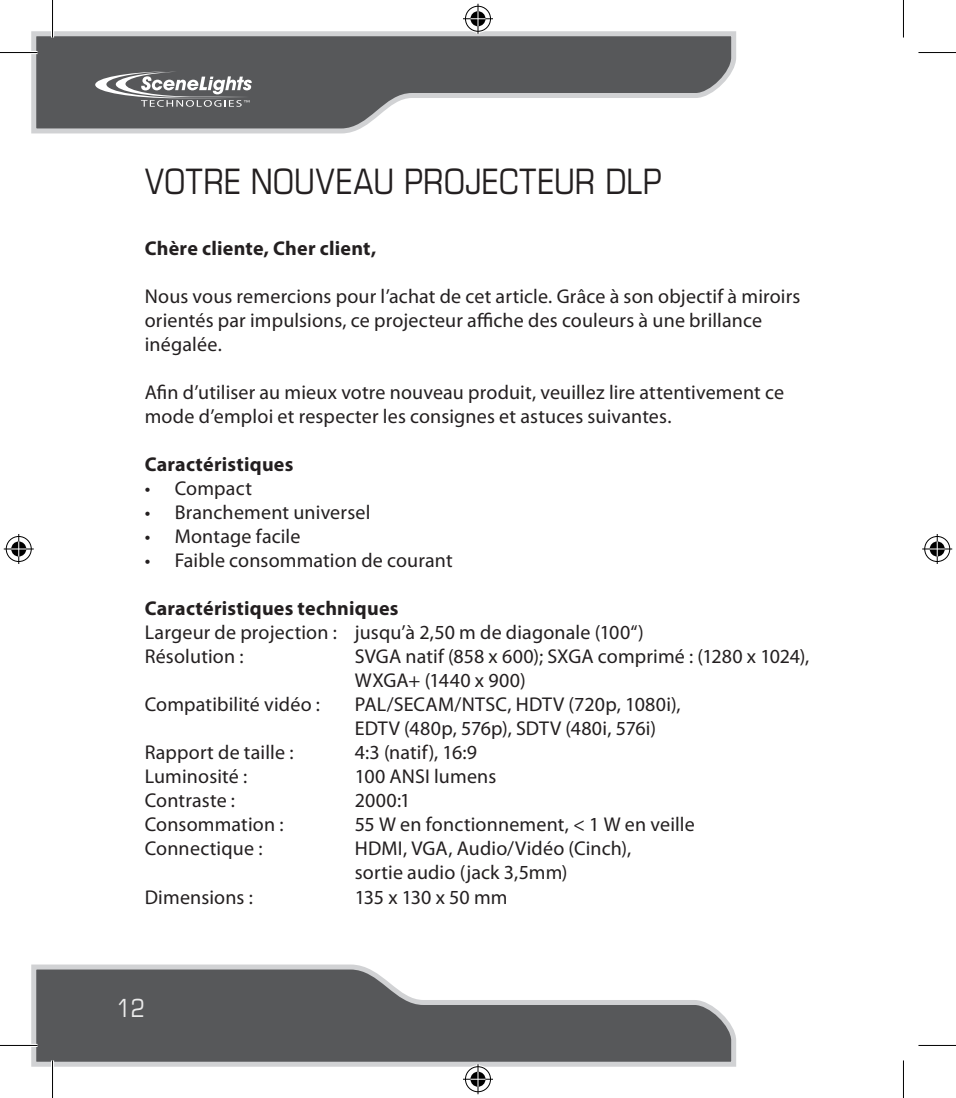
<style>
.page{position:relative;width:956px;height:1098px;background:#fff}
.page>*{position:absolute;margin:0;border:0;box-sizing:border-box;transform-origin:0 0}
.Überschrift_Ebene_1{font:condensed 35px "Eurostile";color:#231f20}
.t1{font:condensed 25px "Eurostile";color:#ebebeb}
.Fließtext_Ebene_1{font:20px/24px "Myriad Pro";letter-spacing:.01em;color:#231f20}
.Aufzählung_Ebene_1{font:20px "Myriad Pro";letter-spacing:.01em;color:#231f20}
.Überschrift_Ebene_1-2{font:700 20px "Myriad Pro";letter-spacing:.01em;color:#231f20}
.Fließtext_Ebene_1-2{font:20px "Myriad Pro";letter-spacing:-.01em;color:#231f20}
</style>
<div class="page">
<svg style="left:31px;top:31px;width:705px;height:103px"></svg>
<svg style="left:31px;top:964px;width:705px;height:102px"></svg>
<svg style="left:95px;top:71px;width:157px;height:36px"></svg>
<hr style="left:0;top:51px;width:38px;height:3px;background:#fff">
<hr style="left:0;top:1043px;width:38px;height:3px;background:#fff">
<hr style="left:51px;top:0;width:3px;height:37px;background:#fff">
<hr style="left:51px;top:1060px;width:3px;height:37px;background:#fff">
<hr style="left:0;top:52px;width:38px;height:1px;background:#000">
<hr style="left:918px;top:52px;width:37px;height:1px;background:#000">
<hr style="left:0;top:1044px;width:38px;height:1px;background:#000">
<hr style="left:918px;top:1044px;width:37px;height:1px;background:#000">
<hr style="left:52px;top:0;width:1px;height:37px;background:#000">
<hr style="left:52px;top:1060px;width:1px;height:37px;background:#000">
<hr style="left:902px;top:0;width:1px;height:37px;background:#000">
<hr style="left:902px;top:1060px;width:1px;height:37px;background:#000">
<div style="left:464px;top:5px;width:28px;height:28px;border:3px solid #fff;border-radius:50%"></div>
<hr style="left:463px;top:17px;width:30px;height:3px;background:#fff">
<hr style="left:476px;top:4px;width:3px;height:30px;background:#fff">
<div style="left:469px;top:10px;width:18px;height:18px;border:3px solid #fff;border-radius:50%"></div>
<div style="left:465px;top:6px;width:26px;height:26px;border:1px solid #000;border-radius:50%"></div>
<hr style="left:463px;top:18px;width:30px;height:1px;background:#000">
<hr style="left:477px;top:4px;width:1px;height:30px;background:#000">
<svg style="left:470px;top:11px;width:15px;height:15px"></svg>
<div style="left:464px;top:1064px;width:28px;height:28px;border:3px solid #fff;border-radius:50%"></div>
<hr style="left:463px;top:1077px;width:30px;height:3px;background:#fff">
<hr style="left:476px;top:1063px;width:3px;height:30px;background:#fff">
<div style="left:469px;top:1069px;width:18px;height:18px;border:3px solid #fff;border-radius:50%"></div>
<div style="left:465px;top:1066px;width:26px;height:25px;border:1px solid #000;border-radius:50%"></div>
<hr style="left:463px;top:1078px;width:30px;height:1px;background:#000">
<hr style="left:477px;top:1063px;width:1px;height:30px;background:#000">
<svg style="left:470px;top:1071px;width:15px;height:15px"></svg>
<div style="left:5px;top:534px;width:28px;height:29px;border:3px solid #fff;border-radius:50%"></div>
<hr style="left:4px;top:547px;width:30px;height:3px;background:#fff">
<hr style="left:17px;top:534px;width:3px;height:30px;background:#fff">
<div style="left:10px;top:539px;width:18px;height:19px;border:3px solid #fff;border-radius:50%"></div>
<div style="left:6px;top:536px;width:26px;height:25px;border:1px solid #000;border-radius:50%"></div>
<hr style="left:4px;top:548px;width:30px;height:1px;background:#000">
<hr style="left:18px;top:534px;width:1px;height:30px;background:#000">
<svg style="left:11px;top:541px;width:15px;height:15px"></svg>
<div style="left:923px;top:534px;width:28px;height:29px;border:3px solid #fff;border-radius:50%"></div>
<hr style="left:922px;top:547px;width:30px;height:3px;background:#fff">
<hr style="left:935px;top:534px;width:3px;height:30px;background:#fff">
<div style="left:928px;top:539px;width:18px;height:19px;border:3px solid #fff;border-radius:50%"></div>
<div style="left:924px;top:536px;width:25px;height:25px;border:1px solid #000;border-radius:50%"></div>
<hr style="left:922px;top:548px;width:30px;height:1px;background:#000">
<hr style="left:936px;top:534px;width:1px;height:30px;background:#000">
<svg style="left:929px;top:541px;width:15px;height:15px"></svg>
<p class="Überschrift_Ebene_1" style="left:145px;top:160px;width:518px">VOTRE NOUVEAU PROJECTEUR DLP</p>
<p class="Überschrift_Ebene_1-2" style="left:145px;top:235px;width:233px">Chère cliente, Cher client,</p>
<p class="Fließtext_Ebene_1" style="left:145px;top:284px;width:657px">Nous vous remercions pour l’achat de cet article. Grâce à son objectif à miroirs orientés par impulsions, ce projecteur affiche des couleurs à une brillance inégalée.</p>
<p class="Fließtext_Ebene_1" style="left:145px;top:380px;width:640px">Afin d’utiliser au mieux votre nouveau produit, veuillez lire attentivement ce mode d’emploi et respecter les consignes et astuces suivantes.</p>
<p class="Überschrift_Ebene_1-2" style="left:145px;top:451px;width:150px">Caractéristiques</p>
<p class="Aufzählung_Ebene_1" style="left:145px;top:476px;width:109px">• Compact</p>
<p class="Aufzählung_Ebene_1" style="left:145px;top:500px;width:227px">• Branchement universel</p>
<p class="Aufzählung_Ebene_1" style="left:145px;top:524px;width:157px">• Montage facile</p>
<p class="Aufzählung_Ebene_1" style="left:145px;top:548px;width:309px">• Faible consommation de courant</p>
<p class="Überschrift_Ebene_1-2" style="left:145px;top:595px;width:255px">Caractéristiques techniques</p>
<p class="Fließtext_Ebene_1" style="left:145px;top:620px;width:500px">Largeur de projection : jusqu’à 2,50 m de diagonale (100“)</p>
<p class="Fließtext_Ebene_1" style="left:145px;top:644px;width:100px">Résolution :</p>
<p class="Fließtext_Ebene_1" style="left:355px;top:644px;width:456px">SVGA natif (858 x 600); SXGA comprimé : (1280 x 1024),<br>WXGA+ (1440 x 900)</p>
<p class="Fließtext_Ebene_1" style="left:145px;top:692px;width:177px">Compatibilité vidéo :</p>
<p class="Fließtext_Ebene_1" style="left:355px;top:692px;width:327px">PAL/SECAM/NTSC, HDTV (720p, 1080i),<br>EDTV (480p, 576p), SDTV (480i, 576i)</p>
<p class="Fließtext_Ebene_1" style="left:145px;top:740px;width:150px">Rapport de taille :</p>
<p class="Fließtext_Ebene_1" style="left:355px;top:740px;width:124px">4:3 (natif), 16:9</p>
<p class="Fließtext_Ebene_1" style="left:145px;top:764px;width:104px">Luminosité :</p>
<p class="Fließtext_Ebene_1" style="left:355px;top:764px;width:143px">100 ANSI lumens</p>
<p class="Fließtext_Ebene_1" style="left:145px;top:788px;width:92px">Contraste :</p>
<p class="Fließtext_Ebene_1" style="left:355px;top:788px;width:57px">2000:1</p>
<p class="Fließtext_Ebene_1" style="left:145px;top:812px;width:140px">Consommation :</p>
<p class="Fließtext_Ebene_1" style="left:355px;top:812px;width:341px">55 W en fonctionnement, &lt; 1 W en veille</p>
<p class="Fließtext_Ebene_1" style="left:145px;top:836px;width:119px">Connectique :</p>
<p class="Fließtext_Ebene_1" style="left:355px;top:836px;width:278px">HDMI, VGA, Audio/Vidéo (Cinch), sortie audio (jack 3,5mm)</p>
<p class="Fließtext_Ebene_1" style="left:145px;top:884px;width:110px">Dimensions :</p>
<p class="Fließtext_Ebene_1-2" style="left:355px;top:884px;width:154px">135 x 130 x 50 mm</p>
<p class="t1" style="left:117px;top:993px;width:29px">12</p>
</div>
